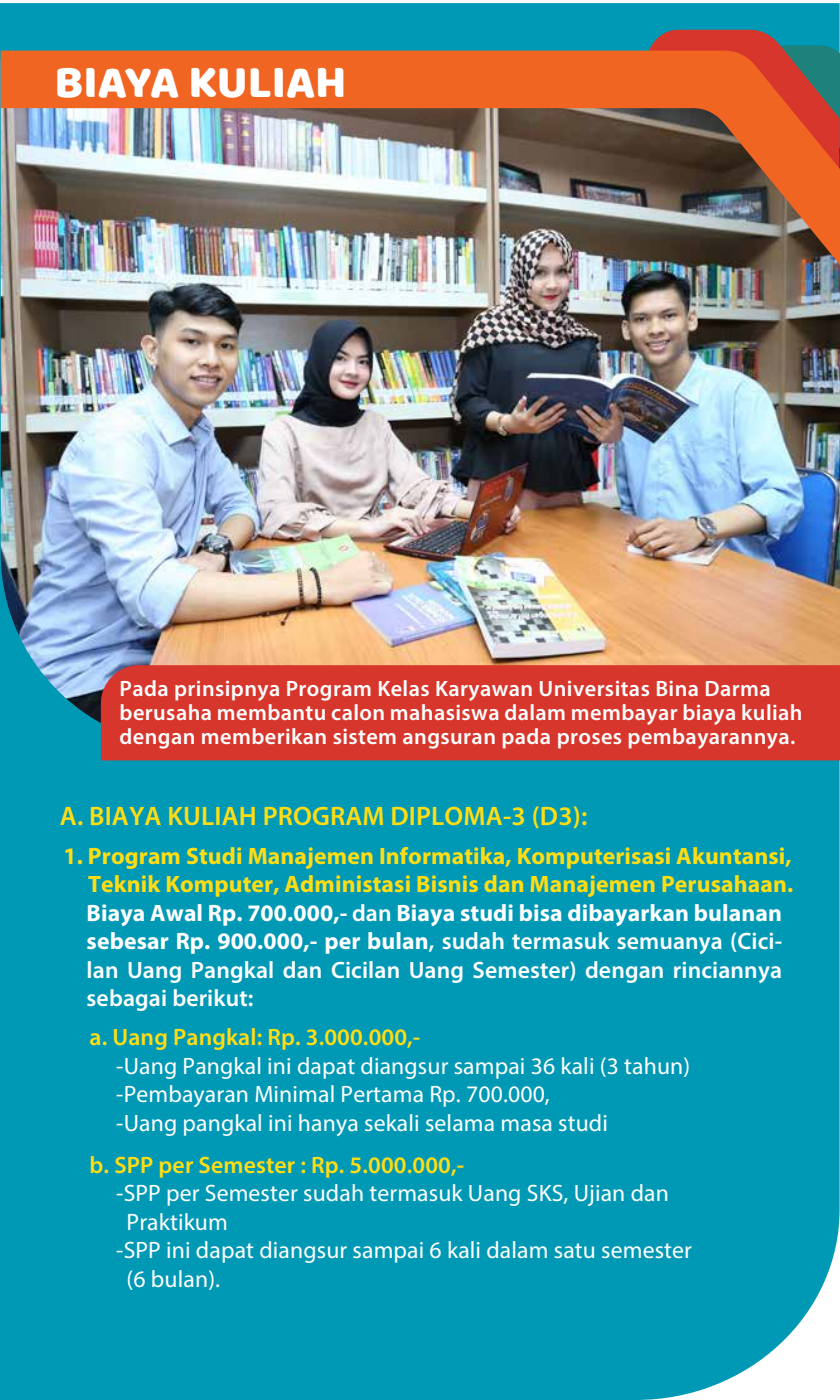
<style>
.page{position:relative;width:840px;height:1400px;background:#fff}
.page>*{position:absolute;margin:0;border:0;box-sizing:border-box;transform-origin:0 0}
.t1{font:46.55px "Baloo";color:#fff}
.t2{font:600 26.78px "Myriad Pro";letter-spacing:.005em;color:#ffdd15}
.t3{font:23.8px/28.5px "Myriad Pro";letter-spacing:.005em;color:#fff}
.t4{font:600 23.8px/28.5px "Myriad Pro";letter-spacing:.005em;color:#fff;text-align:justify}
.t5{font:700 23.8px/28.5px "Myriad Pro";letter-spacing:.005em;color:#ffdd15;text-align:right}
.t6{font:600 23.8px "Myriad Pro";letter-spacing:.005em;color:#ffdd15}
.t7{font:600 22.22px/24.2px "Myriad Pro";letter-spacing:.02em;color:#fff}
.s1{font-weight:700}
</style>
<div class="page">
<div style="left:0;top:3px;width:840px;height:1397px;background:#0099b5"></div>
<img style="left:1px;top:265px;width:839px;height:481px">
<div style="left:101px;top:665px;width:739px;height:95px;background:#d7362c"></div>
<svg style="left:646px;top:30px;width:194px;height:21px"></svg>
<img style="left:1px;top:51px;width:839px;height:214px">
<h1 class="t1" style="left:55px;top:53px;width:293px">BIAYA KULIAH</h1>
<p class="t7" style="left:120px;top:676px;width:685px">Pada prinsipnya Program Kelas Karyawan Universitas Bina Darma berusaha membantu calon mahasiswa dalam membayar biaya kuliah dengan memberikan sistem angsuran pada proses pembayarannya.</p>
<p class="t2" style="left:60px;top:798px;width:529px">A. BIAYA KULIAH PROGRAM DIPLOMA-3 (D3):</p>
<p class="t5" style="left:63px;top:841px;width:731px">1. Program Studi Manajemen Informatika, Komputerisasi Akuntansi,<br>Teknik Komputer, Administasi Bisnis dan Manajemen Perusahaan.</p>
<p class="t4" style="left:87px;top:898px;width:697px"><span class="s1">Biaya Awal Rp. 700.000,-</span> dan <span class="s1">Biaya studi bisa dibayarkan bulanan sebesar Rp. 900.000,- per bulan</span>, sudah termasuk semuanya (Cici&shy;lan Uang Pangkal dan Cicilan Uang Semester) dengan rinciannya sebagai berikut:</p>
<p class="t6" style="left:90px;top:1022px;width:332px">a. Uang Pangkal: Rp. 3.000.000,-</p>
<p class="t3" style="left:116px;top:1051px;width:575px">-Uang Pangkal ini dapat diangsur sampai 36 kali (3 tahun) -Pembayaran Minimal Pertama Rp. 700.000,<br>-Uang pangkal ini hanya sekali selama masa studi</p>
<p class="t6" style="left:90px;top:1150px;width:376px">b. SPP per Semester : Rp. 5.000.000,-</p>
<p class="t3" style="left:116px;top:1179px;width:554px">-SPP per Semester sudah termasuk Uang SKS, Ujian dan</p>
<p class="t3" style="left:127px;top:1207px;width:103px">Praktikum</p>
<p class="t3" style="left:116px;top:1236px;width:577px">-SPP ini dapat diangsur sampai 6 kali dalam satu semester</p>
<p class="t3" style="left:127px;top:1264px;width:95px">(6 bulan).</p>
</div>
